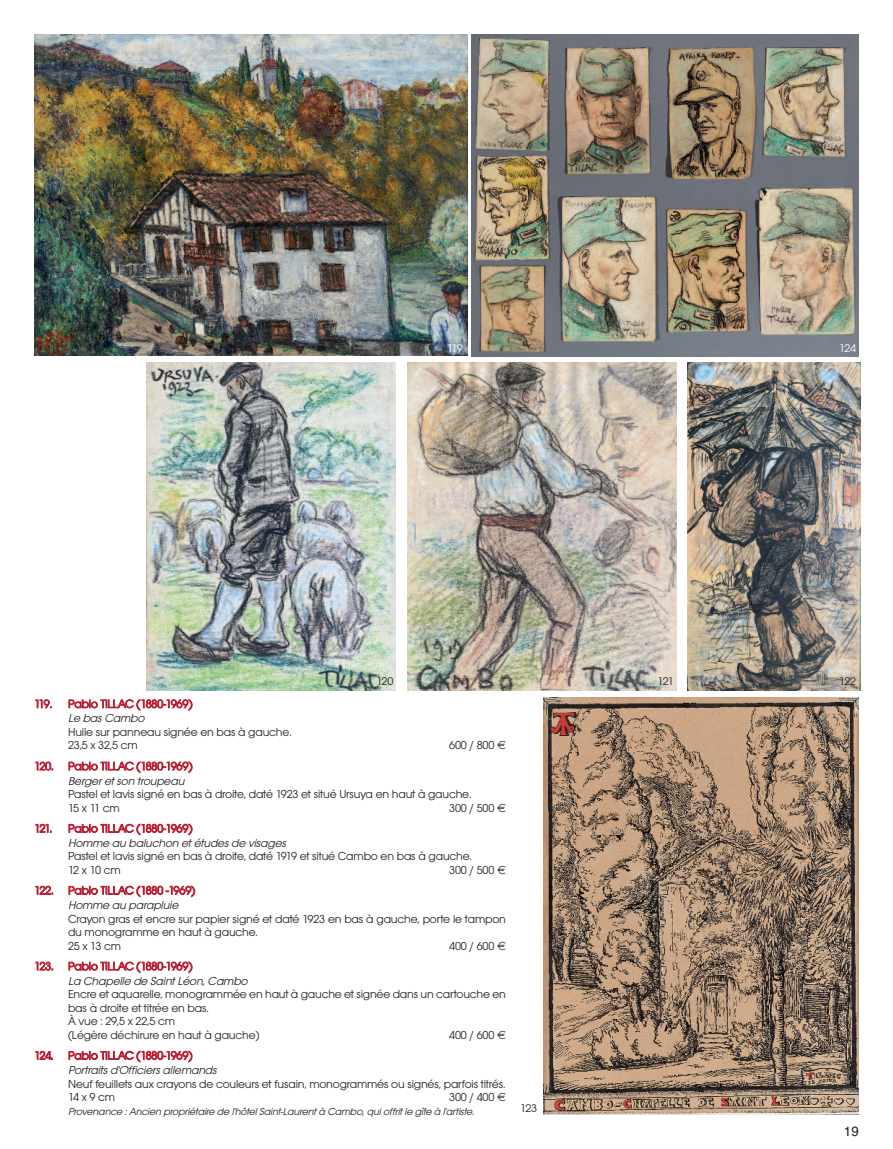
<style>
.page{position:relative;width:893px;height:1149px;background:#fff}
.page>*{position:absolute;margin:0;border:0;box-sizing:border-box;transform-origin:0 0}
.t1{font:13.5px "Helvetica";color:#231f20}
.t2{font:12px/13.5px "Avant Garde Gothic Itc T";letter-spacing:-.015em;color:#231f20}
.t3{font:12px "Avant Garde Gothic Itc T";letter-spacing:-.025em;color:#ba1f33}
.t4{font:italic 12px "Avant Garde Gothic Itc T";letter-spacing:-.015em;color:#231f20}
.t5{font:11.55px "Avant Garde Gothic Itc T";letter-spacing:-.065em;color:#231f20;scale:1.04 1}
.t6{font:11.55px "Avant Garde Gothic Itc T";letter-spacing:-.07em;color:#fff;scale:1.04 1}
.t7{font:italic 10.5px "Avant Garde Gothic Itc T";letter-spacing:-.015em;color:#231f20}
</style>
<div class="page">
<img style="left:34px;top:34px;width:433px;height:321px">
<img style="left:471px;top:34px;width:388px;height:322px">
<img style="left:407px;top:363px;width:269px;height:327px">
<img style="left:147px;top:363px;width:248px;height:327px">
<img style="left:687px;top:363px;width:173px;height:326px">
<img style="left:543px;top:697px;width:316px;height:417px">
<p class="t6" style="left:447px;top:341px;width:16px">119</p>
<p class="t6" style="left:839px;top:341px;width:18px">124</p>
<p class="t3" style="left:34px;top:696px;width:19px">119.</p>
<p class="t3" style="left:68px;top:696px;width:126px">Pablo TILLAC (1880-1969)</p>
<p class="t4" style="left:68px;top:711px;width:80px">Le bas Cambo</p>
<p class="t2" style="left:68px;top:724px;width:225px">Huile sur panneau signée en bas à gauche.<br>23,5 x 32,5 cm</p>
<p class="t5" style="left:376px;top:674px;width:18px">120</p>
<p class="t5" style="left:658px;top:674px;width:17px">121</p>
<p class="t5" style="left:839px;top:674px;width:18px">122</p>
<p class="t2" style="left:449px;top:738px;width:47px">600 / 800</p>
<p class="t3" style="left:34px;top:758px;width:160px">120. Pablo TILLAC (1880-1969)</p>
<p class="t4" style="left:68px;top:773px;width:120px">Berger et son troupeau</p>
<p class="t2" style="left:68px;top:787px;width:405px">Pastel et lavis signé en bas à droite, daté 1923 et situé Ursuya en haut à gauche.<br>15 x 11 cm</p>
<p class="t2" style="left:449px;top:800px;width:47px">300 / 500</p>
<p class="t3" style="left:34px;top:821px;width:19px">121.</p>
<p class="t3" style="left:68px;top:821px;width:126px">Pablo TILLAC (1880-1969)</p>
<p class="t4" style="left:68px;top:835px;width:221px">Homme au baluchon et études de visages</p>
<p class="t2" style="left:68px;top:849px;width:405px">Pastel et lavis signé en bas à droite, daté 1919 et situé Cambo en bas à gauche.<br>12 x 10 cm</p>
<p class="t2" style="left:449px;top:862px;width:47px">300 / 500</p>
<p class="t3" style="left:34px;top:882px;width:162px">122. Pablo TILLAC (1880 -1969)</p>
<p class="t4" style="left:68px;top:897px;width:114px">Homme au parapluie</p>
<p class="t2" style="left:68px;top:911px;width:439px">Crayon gras et encre sur papier signé et daté 1923 en bas à gauche, porte le tampon du monogramme en haut à gauche.<br>25 x 13 cm</p>
<p class="t2" style="left:449px;top:938px;width:47px">400 / 600</p>
<p class="t3" style="left:34px;top:958px;width:160px">123. Pablo TILLAC (1880-1969)</p>
<p class="t4" style="left:68px;top:973px;width:183px">La Chapelle de Saint Léon, Cambo</p>
<p class="t2" style="left:68px;top:987px;width:439px">Encre et aquarelle, monogrammée en haut à gauche et signée dans un cartouche en bas à droite et titrée en bas.<br>À vue : 29,5 x 22,5 cm<br>(Légère déchirure en haut à gauche)</p>
<p class="t2" style="left:449px;top:1027px;width:47px">400 / 600</p>
<p class="t3" style="left:34px;top:1047px;width:160px">124. Pablo TILLAC (1880-1969)</p>
<p class="t4" style="left:68px;top:1062px;width:152px">Portraits d'Officiers allemands</p>
<p class="t2" style="left:68px;top:1076px;width:439px">Neuf feuillets aux crayons de couleurs et fusain, monogrammés ou signés, parfois titrés.<br>14x9cm</p>
<p class="t2" style="left:449px;top:1089px;width:47px">300 / 400</p>
<p class="t7" style="left:68px;top:1104px;width:409px">Provenance : Ancien propriétaire de l'hôtel Saint-Laurent à Cambo, qui offrit le gîte à l'artiste.</p>
<p class="t5" style="left:520px;top:1100px;width:18px">123</p>
<p class="t1" style="left:844px;top:1122px;width:17px">19</p>
</div>
